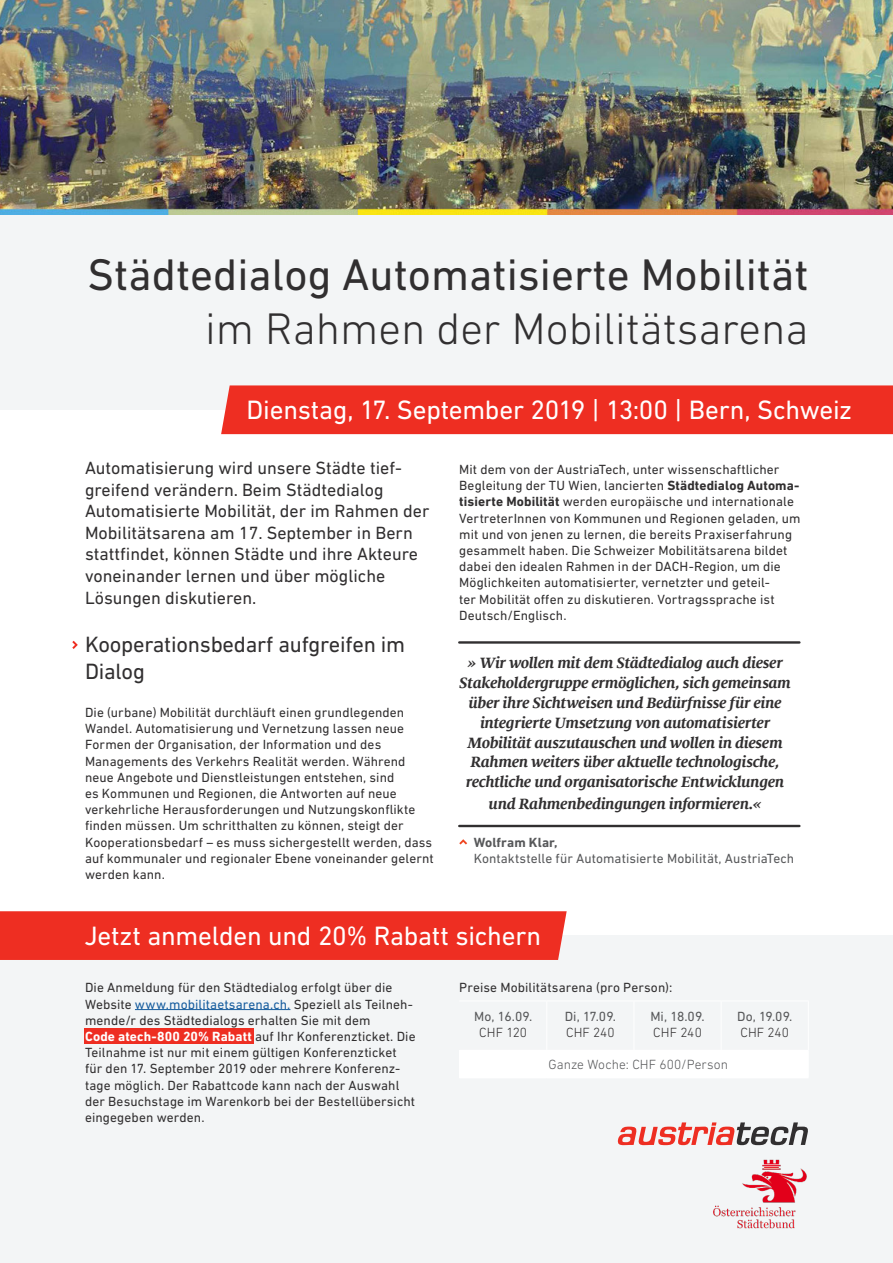
<style>
.page{position:relative;width:893px;height:1263px;background:#fff}
.page>*{position:absolute;margin:0;border:0;box-sizing:border-box;transform-origin:0 0}
.t1{font:45px/54px "DIN Next LT Pro";color:#312f30;text-align:right}
.t2{font:27px "DIN Next LT Pro";letter-spacing:-.01em;color:#fff}
.t3{font:22.5px/27px "DIN Next LT Pro";letter-spacing:-.01em;color:#312f30}
.t4{font:18px/21.6px "DIN Next LT Pro";color:#312f30}
.Zitat{font:italic 700 16.5px/19.8px "Milo Serif OT";letter-spacing:-.02em;color:#312f30;text-align:center}
.t5{font:13.5px/16.2px "DIN Next LT Pro";letter-spacing:.005em;color:#312f30}
.Zitat_Autor{font:13.5px/16.2px "DIN Next LT Pro";letter-spacing:.01em;color:#57585a}
.t6{font:300 13.5px "DIN Next LT Pro";letter-spacing:.005em;color:#57585a}
.Zitat_Autor-2{font:700 13.5px "DIN Next LT Pro";letter-spacing:.005em;color:#57585a}
.s1{font-weight:300}
.s2{font-weight:700}
.s3{color:#175d9e}
.s4{font-weight:700;color:#fff}
.s5{font-weight:300;color:#312f30}
</style>
<div class="page">
<div style="left:0;top:215px;width:893px;height:195px;background:#f3f5f6"></div>
<div style="left:0;top:935px;width:893px;height:328px;background:#f3f5f6"></div>
<svg style="left:617px;top:1122px;width:191px;height:23px"></svg>
<div style="left:221px;top:385px;width:672px;height:49px;background:#ee2e22"></div>
<div style="left:0;top:911px;width:567px;height:49px;background:#ee2e22"></div>
<img style="left:0;top:0;width:893px;height:215px">
<svg style="left:72px;top:641px;width:6px;height:8px"></svg>
<div style="left:460px;top:1050px;width:348px;height:28px;background:#fff"></div>
<hr style="left:459px;top:1000px;width:88px;height:1px;background:#fff">
<hr style="left:547px;top:1000px;width:87px;height:1px;background:#fff">
<hr style="left:546px;top:1001px;width:1px;height:49px;background:#fff">
<hr style="left:634px;top:1000px;width:87px;height:1px;background:#fff">
<hr style="left:634px;top:1001px;width:1px;height:49px;background:#fff">
<hr style="left:721px;top:1000px;width:88px;height:1px;background:#fff">
<hr style="left:721px;top:1001px;width:1px;height:49px;background:#fff">
<hr style="left:808px;top:1001px;width:1px;height:49px;background:#fff">
<hr style="left:721px;top:1050px;width:88px;height:1px;background:#fff">
<hr style="left:459px;top:1077px;width:88px;height:1px;background:#fff">
<hr style="left:721px;top:1077px;width:88px;height:1px;background:#fff">
<div style="left:84px;top:1028px;width:169px;height:16px;background:#ee2e22"></div>
<hr style="left:135px;top:1009px;width:155px;height:1px;background:#175d9e">
<hr style="left:459px;top:825px;width:340px;height:2px;background:#312f30">
<hr style="left:459px;top:641px;width:340px;height:3px;background:#312f30">
<svg style="left:459px;top:839px;width:8px;height:5px"></svg>
<img style="left:713px;top:1159px;width:94px;height:70px">
<h1 class="t1" style="left:88px;top:247px;width:722px">Städtedialog Automatisierte Mobilität <span class="s1">im Rahmen der Mobilitätsarena</span></h1>
<h2 class="t2" style="left:247px;top:394px;width:607px">Dienstag, 17. September 2019 | 13:00 | Bern, Schweiz</h2>
<h2 class="t4" style="left:85px;top:457px;width:346px">Automatisierung wird unsere Städte tief&shy;greifend verändern. Beim Städtedialog Automatisierte Mobilität, der im Rahmen der Mobilitätsarena am 17. September in Bern stattfindet, können Städte und ihre Akteure voneinander lernen und über mögliche Lösungen diskutieren.</h2>
<h2 class="t3" style="left:85px;top:631px;width:322px">Kooperationsbedarf aufgreifen im<br>Dialog</h2>
<p class="t5" style="left:85px;top:704px;width:350px">Die (urbane) Mobilität durchläuft einen grundlegenden Wandel. Automatisierung und Vernetzung lassen neue Formen der Organisation, der Information und des Managements des Verkehrs Realität werden. Während neue Angebote und Dienstleistungen entstehen, sind<br>es Kommunen und Regionen, die Antworten auf neue verkehrliche Herausforderungen und Nutzungskonflikte finden müssen. Um schritthalten zu können, steigt der Kooperationsbedarf – es muss sichergestellt werden, dass auf kommunaler und regionaler Ebene voneinander gelernt werden kann.</p>
<p class="t5" style="left:459px;top:461px;width:343px">Mit dem von der AustriaTech, unter wissenschaftlicher Begleitung der TU Wien, lancierten <span class="s2">Städtedialog Automa&shy;tisierte Mobilität</span> werden europäische und internationale VertreterInnen von Kommunen und Regionen geladen, um mit und von jenen zu lernen, die bereits Praxiserfahrung gesammelt haben. Die Schweizer Mobilitätsarena bildet dabei den idealen Rahmen in der DACH-Region, um die Möglichkeiten automatisierter, vernetzter und geteil-<br>ter Mobilität offen zu diskutieren. Vortragssprache ist Deutsch/Englisch.</p>
<p class="Zitat" style="left:459px;top:653px;width:333px">» Wir wollen mit dem Städtedialog auch dieser Stakeholdergruppe ermöglichen, sich gemeinsam über ihre Sichtweisen und Bedürfnisse für eine integrierte Umsetzung von automatisierter Mobilität auszutauschen und wollen in diesem Rahmen weiters über aktuelle technologische, rechtliche und organisatorische Entwicklungen</p>
<p class="Zitat" style="left:489px;top:794px;width:274px">und Rahmenbedingungen informieren.«</p>
<p class="Zitat_Autor-2" style="left:474px;top:834px;width:85px">Wolfram Klar,</p>
<p class="Zitat_Autor" style="left:474px;top:850px;width:322px">Kontaktstelle für Automatisierte Mobilität, AustriaTech</p>
<h2 class="t2" style="left:84px;top:921px;width:458px">Jetzt anmelden und 20% Rabatt sichern</h2>
<p class="t5" style="left:85px;top:979px;width:332px">Die Anmeldung für den Städtedialog erfolgt über die Website <span class="s3">www.mobilitaetsarena.ch.</span> Speziell als Teilneh&shy;mende/r des Städtedialogs erhalten Sie mit dem<br><span class="s4">Code atech-800 20% Rabatt</span> auf Ihr Konferenzticket. Die Teilnahme ist nur mit einem gültigen Konferenzticket für den 17. September 2019 oder mehrere Konferenz&shy;tage möglich. Der Rabattcode kann nach der Auswahl der Besuchstage im Warenkorb bei der Bestellübersicht eingegeben werden.</p>
<p class="t5" style="left:459px;top:979px;width:215px">Preise Mobilitätsarena (pro Person):</p>
<p class="Zitat_Autor" style="left:474px;top:1008px;width:59px;text-align:center">Mo, 16.09.<br><span class="s5">CHF 120</span></p>
<p class="Zitat_Autor" style="left:565px;top:1008px;width:53px">Di, 17.09.<br><span class="s5">CHF 240</span></p>
<p class="Zitat_Autor" style="left:650px;top:1008px;width:56px">Mi, 18.09.<br><span class="s5">CHF 240</span></p>
<p class="Zitat_Autor" style="left:737px;top:1008px;width:57px">Do, 19.09.<br><span class="s5">CHF 240</span></p>
<p class="t6" style="left:548px;top:1057px;width:181px">Ganze Woche: CHF 600/Person</p>
</div>
